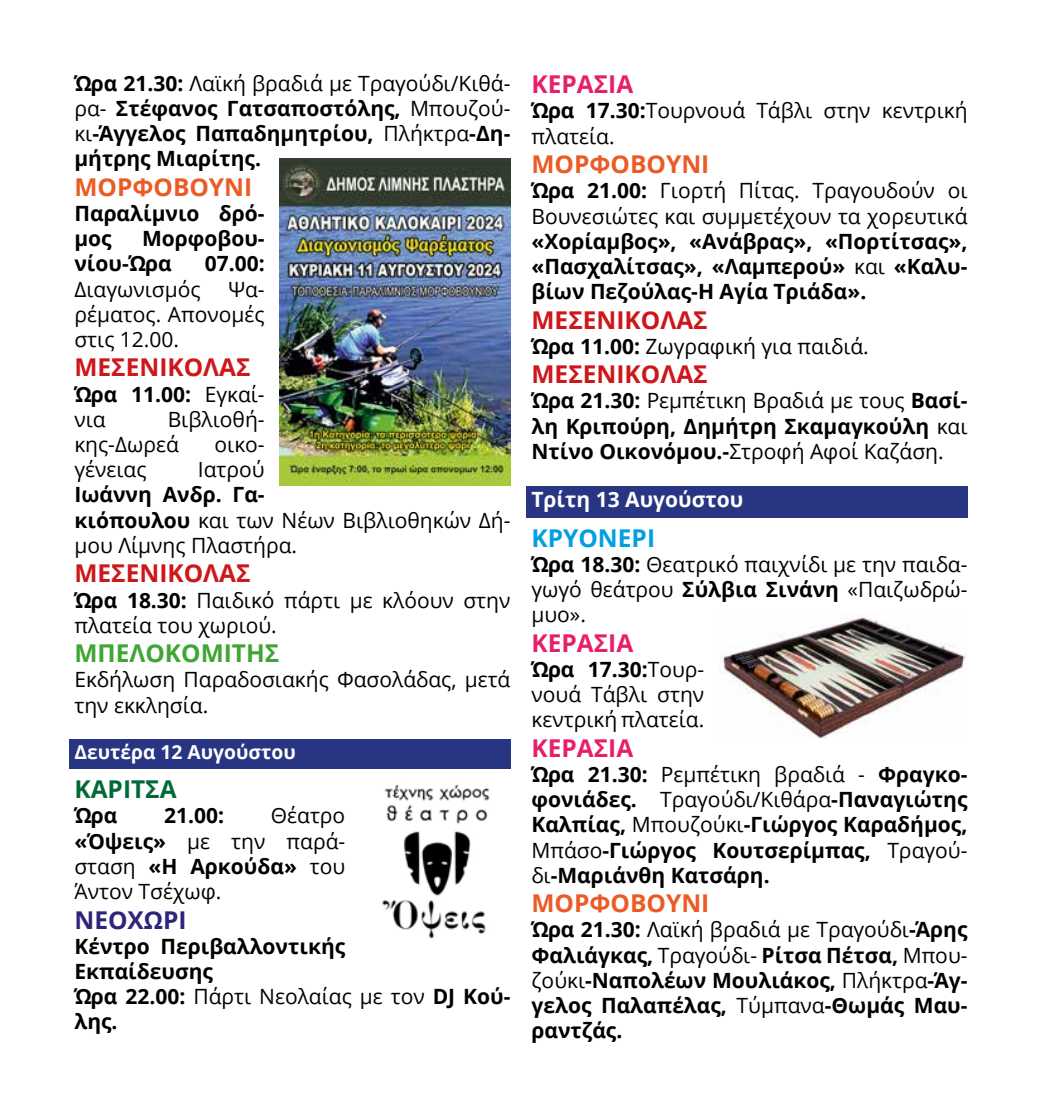
<style>
.page{position:relative;width:1042px;height:1117px;background:#fff}
.page>*{position:absolute;margin:0;border:0;box-sizing:border-box;transform-origin:0 0}
.t1{font:700 24.5px "Open Sans";color:#cd171a}
.t2{font:700 24.5px "Open Sans";color:#eb5b25}
.t3{font:700 24.5px "Open Sans";color:#e71f69}
.t4{font:700 24.5px "Open Sans";color:#3fa535}
.t5{font:700 24.5px "Open Sans";color:#009fe3}
.t6{font:700 24.5px "Open Sans";color:#006a36}
.t7{font:700 24.5px "Open Sans";color:#2e247a}
.t8{font:700 21px/25.2px "Open Sans";color:#000;text-align:justify}
.t9{font:21px/25.2px "Open Sans";color:#000}
.t10{font:700 21px "Open Sans";color:#fff}
.t11{font:700 19.25px "Open Sans";color:#fff}
.s1{font-weight:400}
.s2{font-weight:700}
</style>
<div class="page">
<div style="left:69px;top:739px;width:441px;height:29px;background:#283583"></div>
<div style="left:526px;top:486px;width:441px;height:31px;background:#283583"></div>
<img style="left:382px;top:784px;width:108px;height:155px">
<img style="left:719px;top:613px;width:246px;height:126px">
<img style="left:280px;top:159px;width:230px;height:326px">
<p class="t8" style="left:74px;top:70px;width:437px">Ώρα 21.30: <span class="s1">Λαϊκή βραδιά με Τραγούδι/Κιθά&shy;ρα-</span> Στέφανος Γατσαποστόλης, <span class="s1">Μπουζού&shy;κι</span>-Άγγελος Παπαδημητρίου, <span class="s1">Πλήκτρα</span>-Δη&shy;μήτρης Μιαρίτης.</p>
<p class="t2" style="left:74px;top:169px;width:179px">ΜΟΡΦΟΒΟΥΝΙ</p>
<p class="t8" style="left:74px;top:200px;width:192px">Παραλίμνιο δρό&shy;μος</p>
<p class="t8" style="left:74px;top:225px;width:192px;text-indent:68px">Μορφοβου&shy;νίου-Ώρα</p>
<p class="t8" style="left:205px;top:250px;width:61px">07.00:</p>
<p class="t9" style="left:74px;top:276px;width:128px">Διαγωνισμός</p>
<p class="t9" style="left:74px;top:276px;width:192px;text-align:justify;text-indent:154px">Ψα&shy;ρέματος. Απονομές στις 12.00.</p>
<p class="t1" style="left:74px;top:350px;width:178px">ΜΕΣΕΝΙΚΟΛΑΣ</p>
<p class="t8" style="left:74px;top:381px;width:192px">Ώρα 11.00: <span class="s1">Εγκαί&shy;νια</span></p>
<p class="t9" style="left:74px;top:406px;width:192px;text-indent:93px">Βιβλιοθή&shy;κης-Δωρεά</p>
<p class="t9" style="left:215px;top:431px;width:52px">οικο-</p>
<p class="t9" style="left:74px;top:456px;width:74px">γένειας</p>
<p class="t9" style="left:198px;top:456px;width:68px">Ιατρού</p>
<p class="t9" style="left:74px;top:481px;width:437px"><span class="s2">Ιωάννη Ανδρ. Γα-<br>κιόπουλου</span> και των Νέων Βιβλιοθηκών Δή&shy;μου Λίμνης Πλαστήρα.</p>
<p class="t1" style="left:74px;top:556px;width:178px">ΜΕΣΕΝΙΚΟΛΑΣ</p>
<p class="t9" style="left:74px;top:586px;width:437px"><span class="s2">Ώρα 18.30:</span> Παιδικό πάρτι με κλόουν στην πλατεία του χωριού.</p>
<p class="t4" style="left:74px;top:635px;width:206px">ΜΠΕΛΟΚΟΜΙΤΗΣ</p>
<p class="t9" style="left:74px;top:666px;width:437px">Εκδήλωση Παραδοσιακής Φασολάδας, μετά την εκκλησία.</p>
<p class="t11" style="left:74px;top:738px;width:223px">Δευτέρα 12 Αυγούστου</p>
<p class="t6" style="left:74px;top:771px;width:104px">ΚΑΡΙΤΣΑ</p>
<p class="t8" style="left:74px;top:802px;width:45px">Ώρα</p>
<p class="t8" style="left:164px;top:802px;width:61px">21.00:</p>
<p class="t9" style="left:74px;top:802px;width:272px;text-align:justify;text-indent:196px">Θέατρο <span class="s2">«Όψεις»</span> με την παρά&shy;σταση <span class="s2">«Η Αρκούδα»</span> του Άντον Τσέχωφ.</p>
<p class="t7" style="left:74px;top:902px;width:114px">ΝΕΟΧΩΡΙ</p>
<p class="t8" style="left:74px;top:932px;width:437px;text-align:left">Κέντρο Περιβαλλοντικής<br>Εκπαίδευσης<br>Ώρα 22.00: <span class="s1">Πάρτι Νεολαίας με τον</span> DJ Κού&shy;λης.</p>
<p class="t3" style="left:531px;top:67px;width:103px">ΚΕΡΑΣΙΑ</p>
<p class="t9" style="left:531px;top:98px;width:437px"><span class="s2">Ώρα 17.30:</span>Τουρνουά Τάβλι στην κεντρική πλατεία.</p>
<p class="t2" style="left:531px;top:147px;width:179px">ΜΟΡΦΟΒΟΥΝΙ</p>
<p class="t9" style="left:531px;top:177px;width:437px"><span class="s2">Ώρα 21.00:</span> Γιορτή Πίτας. Τραγουδούν οι<br>Βουνεσιώτες και συμμετέχουν τα χορευτικά</p>
<p class="t8" style="left:531px;top:228px;width:437px">«Χορίαμβος», «Ανάβρας», «Πορτίτσας», «Πασχαλίτσας», «Λαμπερού» <span class="s1">και</span> «Καλυ&shy;βίων Πεζούλας-Η Αγία Τριάδα».</p>
<p class="t1" style="left:531px;top:302px;width:178px">ΜΕΣΕΝΙΚΟΛΑΣ</p>
<p class="t9" style="left:531px;top:333px;width:339px"><span class="s2">Ώρα 11.00:</span> Ζωγραφική για παιδιά.</p>
<p class="t1" style="left:531px;top:357px;width:178px">ΜΕΣΕΝΙΚΟΛΑΣ</p>
<p class="t8" style="left:531px;top:387px;width:437px">Ώρα 21.30: <span class="s1">Ρεμπέτικη Βραδιά με τους</span> Βασί&shy;λη Κριπούρη, Δημήτρη Σκαμαγκούλη <span class="s1">και </span>Ντίνο Οικονόμου.-<span class="s1">Στροφή Αφοί Καζάση.</span></p>
<p class="t10" style="left:531px;top:484px;width:213px">Τρίτη 13 Αυγούστου</p>
<p class="t5" style="left:531px;top:520px;width:125px">ΚΡΥΟΝΕΡΙ</p>
<p class="t9" style="left:531px;top:551px;width:437px;text-align:justify"><span class="s2">Ώρα 18.30:</span> Θεατρικό παιχνίδι με την παιδα&shy;γωγό θεάτρου <span class="s2">Σύλβια Σινάνη</span> «Παιζωδρώ&shy;μυο».</p>
<p class="t3" style="left:531px;top:625px;width:103px">ΚΕΡΑΣΙΑ</p>
<p class="t9" style="left:531px;top:656px;width:174px;text-align:justify"><span class="s2">Ώρα 17.30:</span>Τουρ&shy;νουά Τάβλι στην κεντρική πλατεία.</p>
<p class="t3" style="left:531px;top:730px;width:103px">ΚΕΡΑΣΙΑ</p>
<p class="t8" style="left:531px;top:761px;width:438px">Ώρα 21.30: <span class="s1">Ρεμπέτικη βραδιά -</span> Φραγκο&shy;φονιάδες. <span class="s1">Τραγούδι/Κιθάρα</span>-Παναγιώτης Καλπίας, <span class="s1">Μπουζούκι</span>-Γιώργος Καραδήμος, <span class="s1">Μπάσο</span>-Γιώργος Κουτσερίμπας, <span class="s1">Τραγού&shy;δι</span>-Μαριάνθη Κατσάρη.</p>
<p class="t2" style="left:531px;top:885px;width:179px">ΜΟΡΦΟΒΟΥΝΙ</p>
<p class="t8" style="left:531px;top:916px;width:437px">Ώρα 21.30: <span class="s1">Λαϊκή βραδιά με Τραγούδι</span>-Άρης Φαλιάγκας, <span class="s1">Τραγούδι-</span> Ρίτσα Πέτσα, <span class="s1">Μπου&shy;ζούκι</span>-Ναπολέων Μουλιάκος, <span class="s1">Πλήκτρα</span>-Άγ&shy;γελος Παλαπέλας, <span class="s1">Τύμπανα</span>-Θωμάς Μαυ&shy;ραντζάς.</p>
</div>
